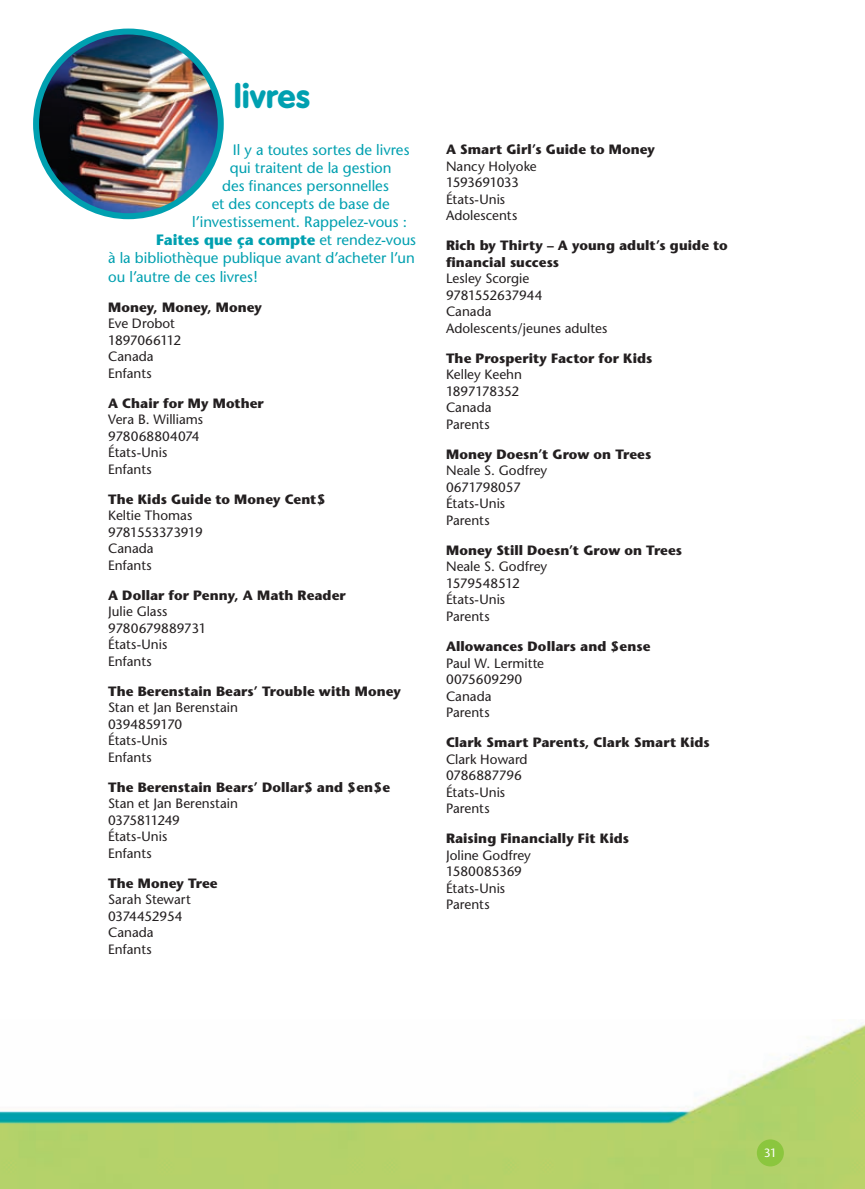
<style>
.page{position:relative;width:865px;height:1189px;background:#fff}
.page>*{position:absolute;margin:0;border:0;box-sizing:border-box;transform-origin:0 0}
.t1{font:34.5px "VAG Rundschrift D";letter-spacing:-.02em;color:#00a0b0}
.t2{font:15px "Stone Sans";color:#00a0b0}
.t3{font:700 15px "Stone Sans";letter-spacing:-.005em;color:#00a0b0}
.t4{font:13.5px/16.5px "Stone Sans";color:#231f20}
.t5{font:700 13.5px/16.5px "Stone Sans";letter-spacing:.005em;color:#231f20}
.t6{font:12px "Stone Sans";color:#fff}
.s1{font-weight:400}
</style>
<div class="page">
<img style="left:0;top:1019px;width:864px;height:169px">
<div style="left:756px;top:1139px;width:27px;height:27px;background:#8bc63e;border-radius:50%"></div>
<img style="left:36px;top:32px;width:185px;height:184px;border-radius:92px">
<div style="left:33px;top:29px;width:191px;height:190px;border:6px solid #00a0b0;border-radius:50%"></div>
<h1 class="t1" style="left:234px;top:77px;width:78px">livres</h1>
<p class="t2" style="left:233px;top:141px;width:178px">Il y a toutes sortes de livres</p>
<p class="t2" style="left:230px;top:159px;width:163px">qui traitent de la gestion</p>
<p class="t2" style="left:222px;top:177px;width:168px">des finances personnelles</p>
<p class="t2" style="left:212px;top:195px;width:179px">et des concepts de base de</p>
<p class="t2" style="left:192px;top:213px;width:216px">l’investissement. Rappelez-vous :</p>
<p class="t3" style="left:156px;top:231px;width:261px">Faites que ça compte <span class="s1">et rendez-vous</span></p>
<p class="t2" style="left:108px;top:249px;width:308px">à la bibliothèque publique avant d’acheter l’un</p>
<p class="t2" style="left:108px;top:267px;width:151px">ou l’autre de ces livres!</p>
<p class="t5" style="left:108px;top:298px;width:155px">Money, Money, Money</p>
<p class="t4" style="left:108px;top:315px;width:75px">Eve Drobot<br>1897066112<br>Canada<br>Enfants</p>
<p class="t5" style="left:108px;top:394px;width:157px">A Chair for My Mother</p>
<p class="t4" style="left:108px;top:411px;width:96px">Vera B. Williams<br>978068804074<br>États-Unis<br>Enfants</p>
<p class="t5" style="left:108px;top:490px;width:218px">The Kids Guide to Money Cent$</p>
<p class="t4" style="left:108px;top:507px;width:96px">Keltie Thomas<br>9781553373919<br>Canada<br>Enfants</p>
<p class="t5" style="left:108px;top:586px;width:239px">A Dollar for Penny, A Math Reader</p>
<p class="t4" style="left:108px;top:603px;width:100px">Julie Glass<br>9780679889731<br>États-Unis<br>Enfants</p>
<p class="t5" style="left:108px;top:682px;width:294px">The Berenstain Bears’ Trouble with Money</p>
<p class="t4" style="left:108px;top:699px;width:131px">Stan et Jan Berenstain<br>0394859170<br>États-Unis<br>Enfants</p>
<p class="t5" style="left:108px;top:778px;width:283px">The Berenstain Bears’ Dollar$ and $en$e</p>
<p class="t4" style="left:108px;top:795px;width:131px">Stan et Jan Berenstain<br>0375811249<br>États-Unis<br>Enfants</p>
<p class="t5" style="left:108px;top:874px;width:111px">The Money Tree</p>
<p class="t4" style="left:108px;top:891px;width:84px">Sarah Stewart<br>0374452954<br>Canada<br>Enfants</p>
<p class="t5" style="left:446px;top:141px;width:210px">A Smart Girl’s Guide to Money</p>
<p class="t4" style="left:446px;top:158px;width:92px">Nancy Holyoke<br>1593691033<br>États-Unis<br>Adolescents</p>
<p class="t5" style="left:446px;top:237px;width:283px">Rich by Thirty – A young adult’s guide to financial success</p>
<p class="t4" style="left:446px;top:270px;width:163px">Lesley Scorgie<br>9781552637944<br>Canada<br>Adolescents/jeunes adultes</p>
<p class="t5" style="left:446px;top:350px;width:208px">The Prosperity Factor for Kids</p>
<p class="t4" style="left:446px;top:366px;width:78px">Kelley Keehn<br>1897178352<br>Canada<br>Parents</p>
<p class="t5" style="left:446px;top:446px;width:207px">Money Doesn’t Grow on Trees</p>
<p class="t4" style="left:446px;top:462px;width:103px">Neale S. Godfrey<br>0671798057<br>États-Unis<br>Parents</p>
<p class="t5" style="left:446px;top:542px;width:237px">Money Still Doesn’t Grow on Trees</p>
<p class="t4" style="left:446px;top:558px;width:103px">Neale S. Godfrey<br>1579548512<br>États-Unis<br>Parents</p>
<p class="t5" style="left:446px;top:638px;width:206px">Allowances Dollars and $ense</p>
<p class="t4" style="left:446px;top:654px;width:100px">Paul W. Lermitte<br>0075609290<br>Canada<br>Parents</p>
<p class="t5" style="left:446px;top:734px;width:265px">Clark Smart Parents, Clark Smart Kids</p>
<p class="t4" style="left:446px;top:750px;width:83px">Clark Howard<br>0786887796<br>États-Unis<br>Parents</p>
<p class="t5" style="left:446px;top:830px;width:184px">Raising Financially Fit Kids</p>
<p class="t4" style="left:446px;top:846px;width:86px">Joline Godfrey<br>1580085369<br>États-Unis<br>Parents</p>
<p class="t6" style="left:763px;top:1145px;width:15px">31</p>
</div>
